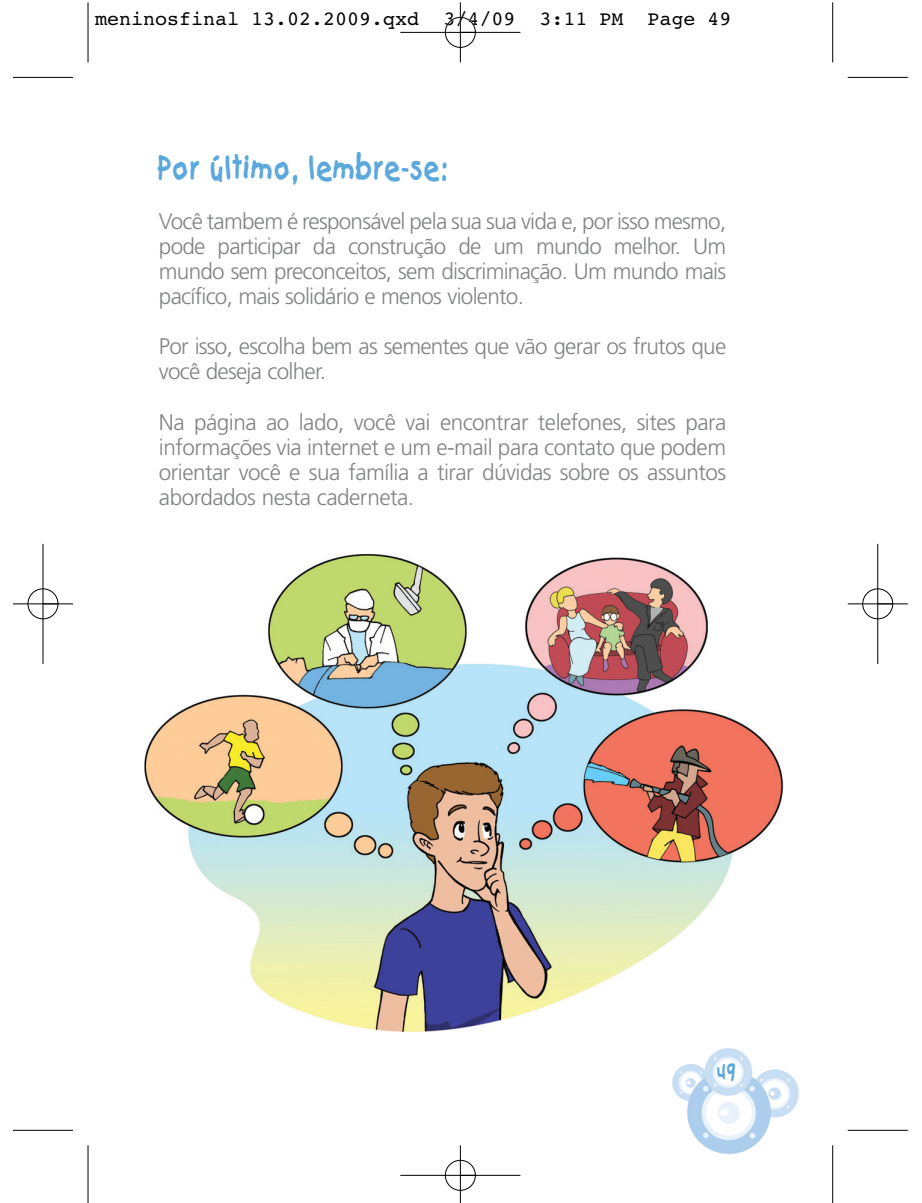
<style>
.page{position:relative;width:922px;height:1203px;background:#fff}
.page>*{position:absolute;margin:0;border:0;box-sizing:border-box;transform-origin:0 0}
.t1{font:100 30px "Catchup";color:#5ba8dc}
.t2{font:300 22.5px/25px "Frutiger";letter-spacing:-.035em;color:#808285;text-align:justify}
.t3{font:20px "Courier";color:#000}
.t4{font:100 20px "Catchup";color:#5ba8dc}
</style>
<div class="page">
<img style="left:144px;top:554px;width:640px;height:478px">
<img style="left:672px;top:1048px;width:127px;height:105px">
<hr style="left:88px;top:2px;width:1px;height:60px;background:#000">
<hr style="left:13px;top:77px;width:60px;height:1px;background:#000">
<hr style="left:832px;top:2px;width:1px;height:60px;background:#000">
<hr style="left:847px;top:77px;width:60px;height:1px;background:#000">
<hr style="left:88px;top:1145px;width:1px;height:57px;background:#000">
<hr style="left:13px;top:1129px;width:60px;height:1px;background:#000">
<hr style="left:832px;top:1145px;width:1px;height:57px;background:#000">
<hr style="left:847px;top:1129px;width:60px;height:1px;background:#000">
<div style="left:444px;top:17px;width:32px;height:31px;border:1px solid #fff;border-radius:50%"></div>
<div style="left:444px;top:1159px;width:32px;height:31px;border:1px solid #fff;border-radius:50%"></div>
<div style="left:27px;top:588px;width:32px;height:31px;border:1px solid #fff;border-radius:50%"></div>
<div style="left:861px;top:588px;width:32px;height:31px;border:1px solid #fff;border-radius:50%"></div>
<hr style="left:400px;top:32px;width:120px;height:1px;background:#000">
<hr style="left:400px;top:1174px;width:120px;height:1px;background:#000">
<hr style="left:43px;top:544px;width:1px;height:120px;background:#000">
<hr style="left:877px;top:544px;width:1px;height:120px;background:#000">
<hr style="left:460px;top:2px;width:1px;height:60px;background:#000">
<hr style="left:460px;top:1145px;width:1px;height:57px;background:#000">
<hr style="left:13px;top:603px;width:60px;height:1px;background:#000">
<hr style="left:847px;top:603px;width:60px;height:1px;background:#000">
<div style="left:445px;top:17px;width:30px;height:31px;border:1px solid #000;border-radius:50%"></div>
<div style="left:445px;top:1159px;width:30px;height:31px;border:1px solid #000;border-radius:50%"></div>
<div style="left:28px;top:588px;width:30px;height:31px;border:1px solid #000;border-radius:50%"></div>
<div style="left:862px;top:588px;width:30px;height:31px;border:1px solid #000;border-radius:50%"></div>
<p class="t3" style="left:95px;top:12px;width:638px">meninosfinal 13.02.2009.qxd 3/4/09 3:11 PM Page 49</p>
<h1 class="t1" style="left:159px;top:154px;width:292px">Por último, lembre-se:</h1>
<p class="t2" style="left:159px;top:211px;width:568px">Você tambem é responsável pela sua sua vida e, por isso mesmo, pode participar da construção de um mundo melhor. Um mundo sem preconceitos, sem discriminação. Um mundo mais pacífico, mais solidário e menos violento.</p>
<p class="t2" style="left:159px;top:336px;width:568px">Por isso, escolha bem as sementes que vão gerar os frutos que você deseja colher.</p>
<p class="t2" style="left:159px;top:411px;width:568px">Na página ao lado, você vai encontrar telefones, sites para informações via internet e um e-mail para contato que podem orientar você e sua família a tirar dúvidas sobre os assuntos abordados nesta caderneta.</p>
<p class="t4" style="left:717px;top:1061px;width:21px">49</p>
</div>
